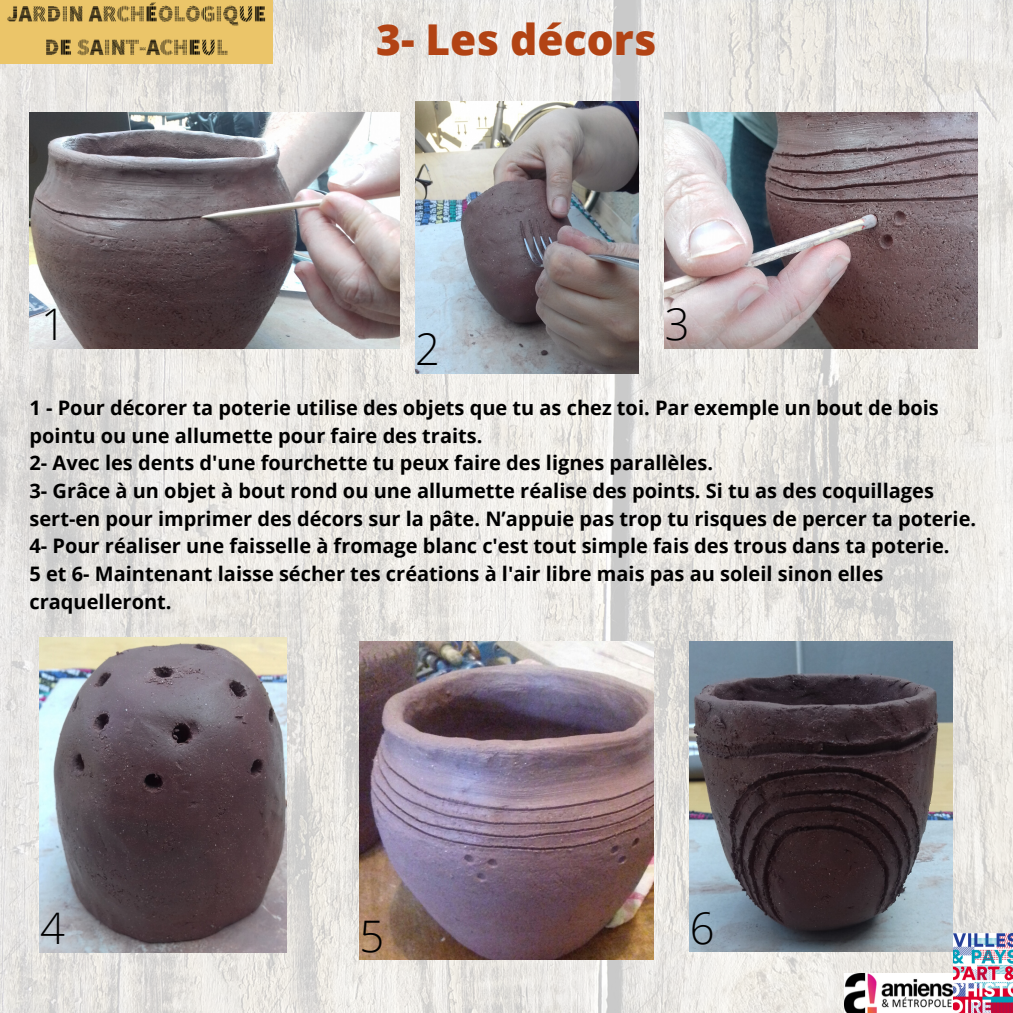
<style>
.page{position:relative;width:1013px;height:1013px;background:#fff}
.page>*{position:absolute;margin:0;border:0;box-sizing:border-box;transform-origin:0 0}
.t1{font:300 43.5px "Open Sans";color:#000}
.t2{font:800 42.5px "Open Sans";color:#b24314}
.t3{font:700 20px/27.6px "Open Sans";color:#000}
</style>
<div class="page">
<img style="left:0;top:0;width:1012px;height:1012px">
<img style="left:665px;top:113px;width:312px;height:235px">
<img style="left:415px;top:101px;width:223px;height:272px">
<img style="left:689px;top:641px;width:263px;height:310px">
<img style="left:359px;top:641px;width:294px;height:318px">
<img style="left:39px;top:637px;width:248px;height:315px">
<img style="left:0;top:0;width:273px;height:64px">
<img style="left:953px;top:933px;width:59px;height:79px">
<img style="left:844px;top:973px;width:108px;height:39px">
<img style="left:30px;top:113px;width:369px;height:235px">
<h1 class="t1" style="left:41px;top:294px;width:26px">1</h1>
<h2 class="t2" style="left:376px;top:10px;width:282px">3- Les décors</h2>
<h1 class="t1" style="left:415px;top:319px;width:26px">2</h1>
<h1 class="t1" style="left:665px;top:294px;width:26px">3</h1>
<p class="t3" style="left:30px;top:393px;width:948px">1 - Pour décorer ta poterie utilise des objets que tu as chez toi. Par exemple un bout de bois pointu ou une allumette pour faire des traits.<br>2- Avec les dents d'une fourchette tu peux faire des lignes parallèles.<br>3- Grâce à un objet à bout rond ou une allumette réalise des points. Si tu as des coquillages sert-en pour imprimer des décors sur la pâte. N’appuie pas trop tu risques de percer ta poterie.<br>4- Pour réaliser une faisselle à fromage blanc c'est tout simple fais des trous dans ta poterie.<br>5 et 6- Maintenant laisse sécher tes créations à l'air libre mais pas au soleil sinon elles craquelleront.</p>
<h1 class="t1" style="left:40px;top:897px;width:26px">4</h1>
<h1 class="t1" style="left:359px;top:905px;width:26px">5</h1>
<h1 class="t1" style="left:689px;top:897px;width:26px">6</h1>
</div>
